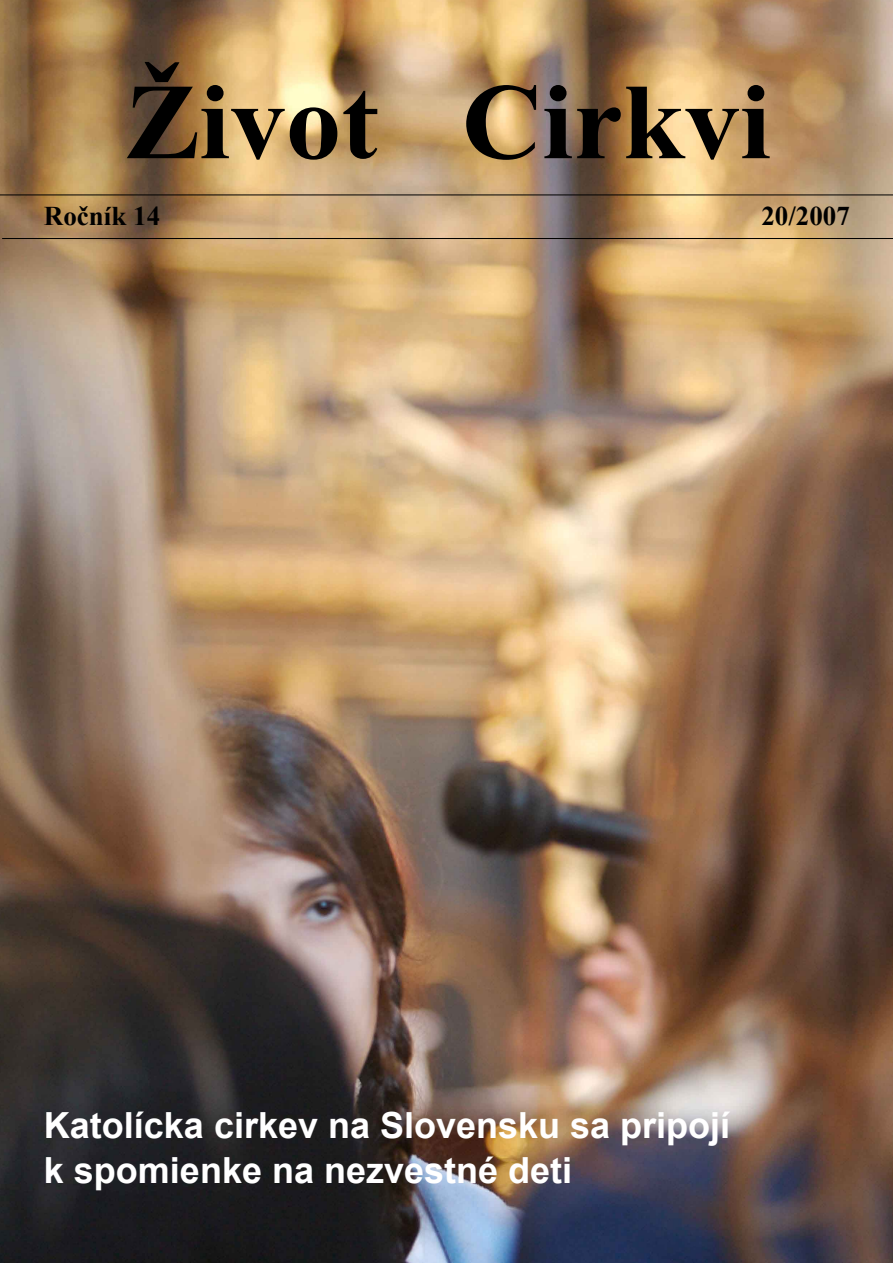
<style>
.page{position:relative;width:893px;height:1263px;background:#fff}
.page>*{position:absolute;margin:0;border:0;box-sizing:border-box;transform-origin:0 0}
.t1{font:700 108px "Times New Roman";color:#000}
.t2{font:700 36px/45px "Arial";color:#fff}
.t3{font:700 27px "Times New Roman";color:#000}
</style>
<div class="page">
<img style="left:0;top:0;width:893px;height:1263px">
<hr style="left:0;top:195px;width:893px;height:1px;background:#000">
<hr style="left:2px;top:238px;width:891px;height:1px;background:#000">
<h1 class="t1" style="left:125px;top:47px;width:647px">Život Cirkvi</h1>
<p class="t3" style="left:44px;top:198px;width:118px">Ročník 14</p>
<p class="t3" style="left:761px;top:198px;width:90px">20/2007</p>
<p class="t2" style="left:44px;top:1104px;width:688px">Katolícka cirkev na Slovensku sa pripojí k spomienke na nezvestné deti</p>
</div>
